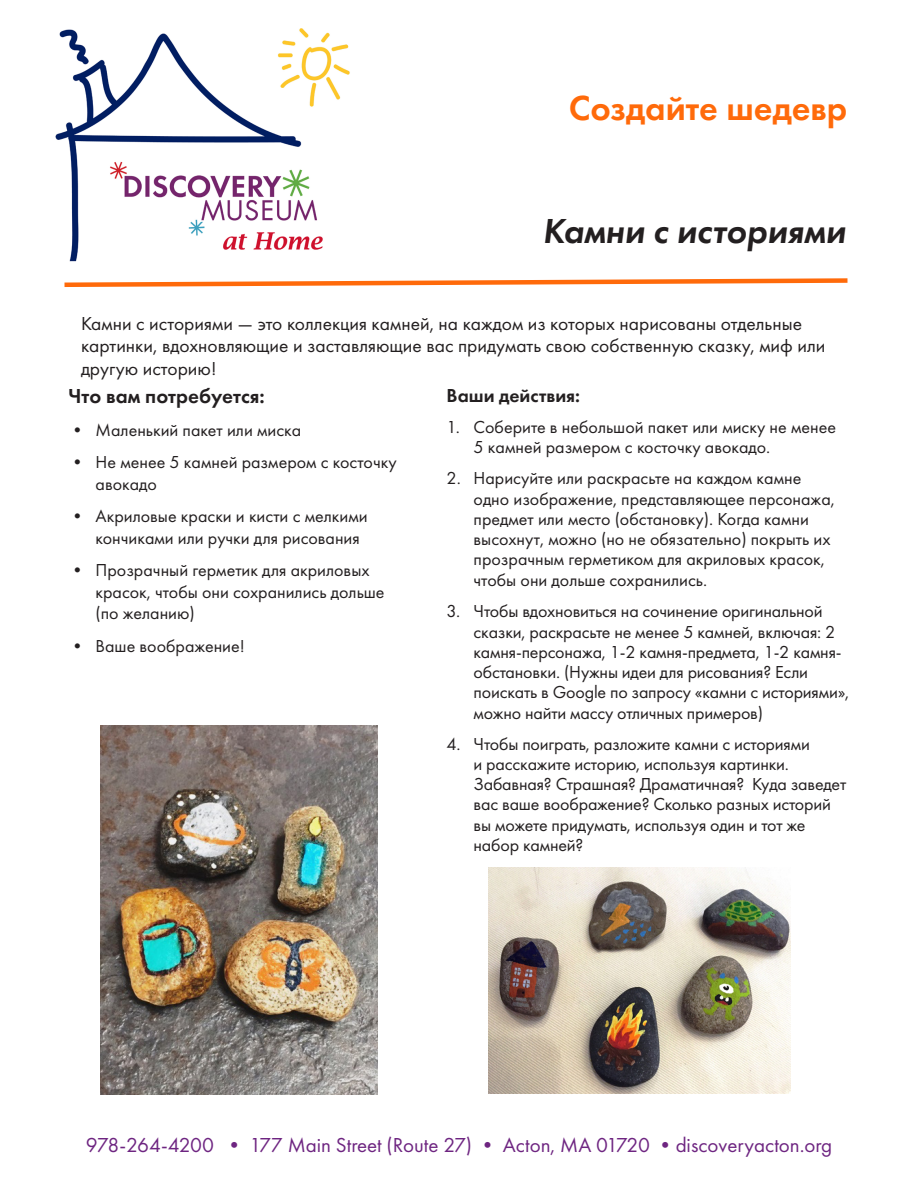
<style>
.page{position:relative;width:918px;height:1188px;background:#fff}
.page>*{position:absolute;margin:0;border:0;box-sizing:border-box;transform-origin:0 0}
.t1{font:italic 600 36px "Futura PT";color:#231f20}
.t2{font:600 36px "Futura PT";color:#ff6a0a}
.t3{font:21px "Futura PT";color:#6e2581}
.t4{font:600 21px "Futura PT";color:#231f20}
.t5{font:19.5px/22.5px "Futura PT";color:#231f20}
.t6{font:600 19.5px "Futura PT";color:#231f20}
.t7{font:18px/20.2px "Futura PT";letter-spacing:-.01em;color:#231f20}
</style>
<div class="page">
<img style="left:55px;top:28px;width:295px;height:234px">
<svg style="left:64px;top:278px;width:784px;height:9px"></svg>
<img style="left:101px;top:725px;width:277px;height:369px">
<img style="left:488px;top:867px;width:302px;height:227px">
<p class="t2" style="left:569px;top:86px;width:280px">Создайте шедевр</p>
<p class="t1" style="left:542px;top:208px;width:305px">Камни с историями</p>
<p class="t5" style="left:81px;top:312px;width:746px">Камни с историями — это коллекция камней, на каждом из которых нарисованы отдельные картинки, вдохновляющие и заставляющие вас придумать свою собственную сказку, миф или другую историю!</p>
<p class="t4" style="left:69px;top:383px;width:198px">Что вам потребуется:</p>
<p class="t7" style="left:69px;top:419px;width:234px">• Маленький пакет или миска</p>
<p class="t7" style="left:96px;top:451px;width:303px;line-height:21.6px;text-indent:-27px">• Не менее 5 камней размером с косточку авокадо</p>
<p class="t7" style="left:96px;top:505px;width:274px;line-height:21.6px;text-indent:-27px">• Акриловые краски и кисти с мелкими кончиками или ручки для рисования</p>
<p class="t7" style="left:96px;top:559px;width:291px;line-height:21.6px;text-indent:-27px">• Прозрачный герметик для акриловых красок, чтобы они сохранились дольше (по желанию)</p>
<p class="t7" style="left:69px;top:635px;width:178px">• Ваше воображение!</p>
<p class="t6" style="left:447px;top:383px;width:135px">Ваши действия:</p>
<p class="t7" style="left:474px;top:417px;width:364px;text-indent:-27px">1. Соберите в небольшой пакет или миску не менее<br>5 камней размером с косточку авокадо.</p>
<p class="t7" style="left:474px;top:468px;width:363px;text-indent:-27px">2. Нарисуйте или раскрасьте на каждом камне одно изображение, представляющее персонажа, предмет или место (обстановку). Когда камни высохнут, можно (но не обязательно) покрыть их прозрачным герметиком для акриловых красок, чтобы они дольше сохранились.</p>
<p class="t7" style="left:474px;top:601px;width:377px;text-indent:-27px">3. Чтобы вдохновиться на сочинение оригинальной сказки, раскрасьте не менее 5 камней, включая: 2 камня-персонажа, 1-2 камня-предмета, 1-2 камня&shy;обстановки. (Нужны идеи для рисования? Если поискать в Google по запросу «камни с историями», можно найти массу отличных примеров)</p>
<p class="t7" style="left:474px;top:733px;width:374px;text-indent:-27px">4. Чтобы поиграть, разложите камни с историями<br>и расскажите историю, используя картинки.<br>Забавная? Страшная? Драматичная? Куда заведет вас ваше воображение? Сколько разных историй вы можете придумать, используя один и тот же набор камней?</p>
<p class="t3" style="left:86px;top:1132px;width:748px">978-264-4200 • 177 Main Street (Route 27) • Acton, MA 01720 •discoveryacton.org</p>
</div>
